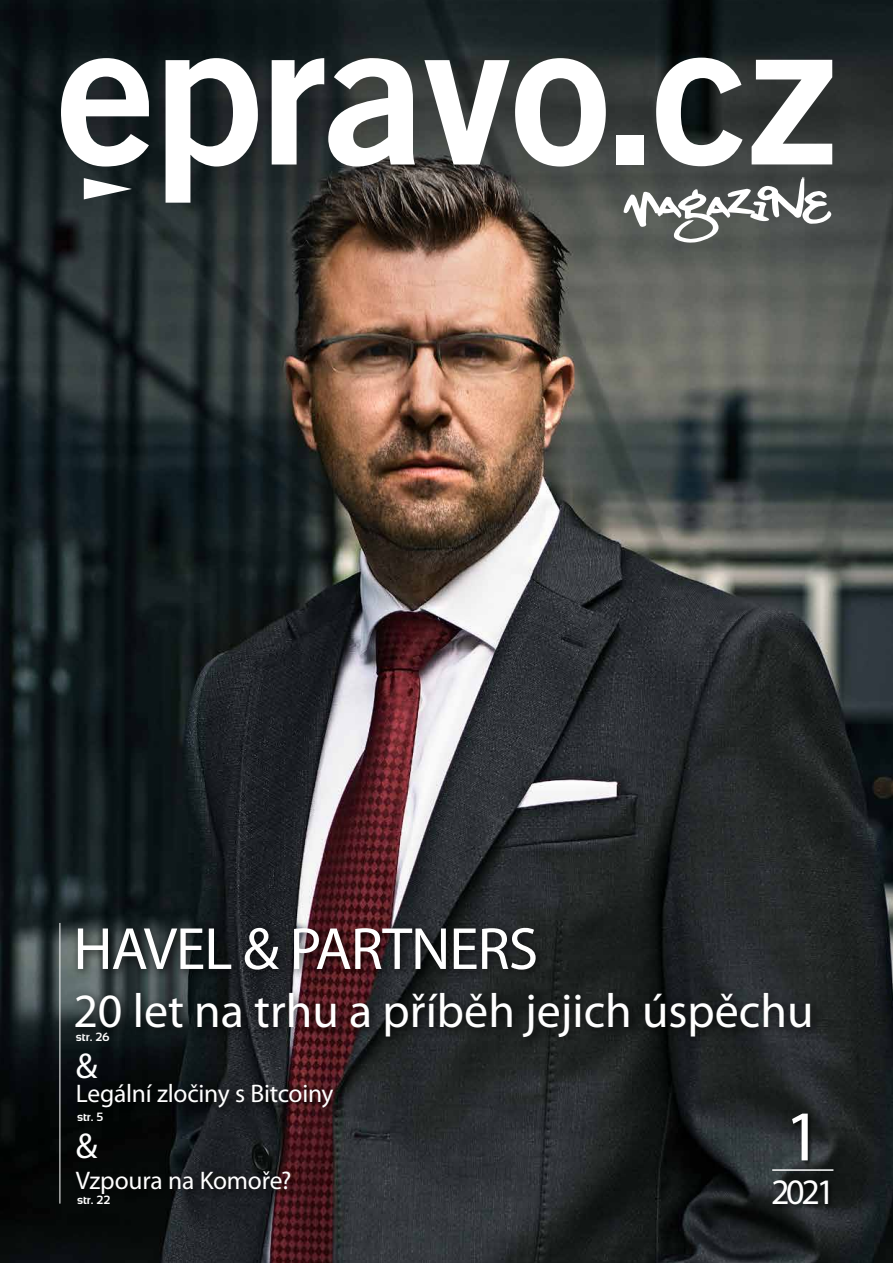
<style>
.page{position:relative;width:893px;height:1263px;background:#fff}
.page>*{position:absolute;margin:0;border:0;box-sizing:border-box;transform-origin:0 0}
.t1{font:72px "Myriad Pro";color:#fff}
.t2{font:60px "Myriad Pro";letter-spacing:-.02em;color:#fff}
.t3{font:48px "Myriad Pro";color:#fff}
.t4{font:36px "Myriad Pro";color:#fff}
.t5{font:25.5px "Myriad Pro";letter-spacing:-.01em;color:#fff}
.t6{font:700 12px "Sansation";color:#fff}
</style>
<div class="page">
<img style="left:0;top:0;width:893px;height:1263px">
<hr style="left:60px;top:923px;width:1px;height:280px;background:#fff">
<div style="left:772px;top:1113px;width:62px;height:97px;background:#000;opacity:.6"></div>
<hr style="left:772px;top:1169px;width:61px;height:2px;background:#fff">
<div style="left:70px;top:921px;width:753px;height:127px;background:#000;opacity:.75"></div>
<div style="left:73px;top:1079px;width:271px;height:39px;background:#000;opacity:.75"></div>
<div style="left:71px;top:1166px;width:230px;height:38px;background:#000;opacity:.75"></div>
<svg style="left:61px;top:58px;width:88px;height:109px"></svg>
<svg style="left:166px;top:58px;width:92px;height:145px"></svg>
<svg style="left:272px;top:58px;width:143px;height:109px"></svg>
<svg style="left:424px;top:58px;width:182px;height:109px"></svg>
<svg style="left:84px;top:178px;width:48px;height:21px"></svg>
<div style="left:616px;top:135px;width:28px;height:29px;background:#fff"></div>
<svg style="left:656px;top:58px;width:86px;height:108px"></svg>
<svg style="left:752px;top:60px;width:80px;height:104px"></svg>
<svg style="left:624px;top:177px;width:207px;height:66px"></svg>
<h2 class="t2" style="left:73px;top:912px;width:466px">HAVEL &amp; PARTNERS</h2>
<h3 class="t3" style="left:73px;top:981px;width:742px">20 let na trhu a příběh jejich úspěchu</h3>
<p class="t6" style="left:76px;top:1030px;width:35px">str. 26</p>
<h3 class="t4" style="left:76px;top:1044px;width:23px">&amp;</h3>
<p class="t5" style="left:76px;top:1078px;width:259px">Legální zločiny s Bitcoiny</p>
<p class="t6" style="left:77px;top:1110px;width:28px">str. 5</p>
<h3 class="t4" style="left:76px;top:1124px;width:23px">&amp;</h3>
<p class="t5" style="left:76px;top:1164px;width:217px">Vzpoura na Komoře?</p>
<p class="t6" style="left:77px;top:1193px;width:35px">str. 22</p>
<h1 class="t1" style="left:785px;top:1092px;width:38px">1</h1>
<h3 class="t4" style="left:771px;top:1169px;width:65px">2021</h3>
</div>
